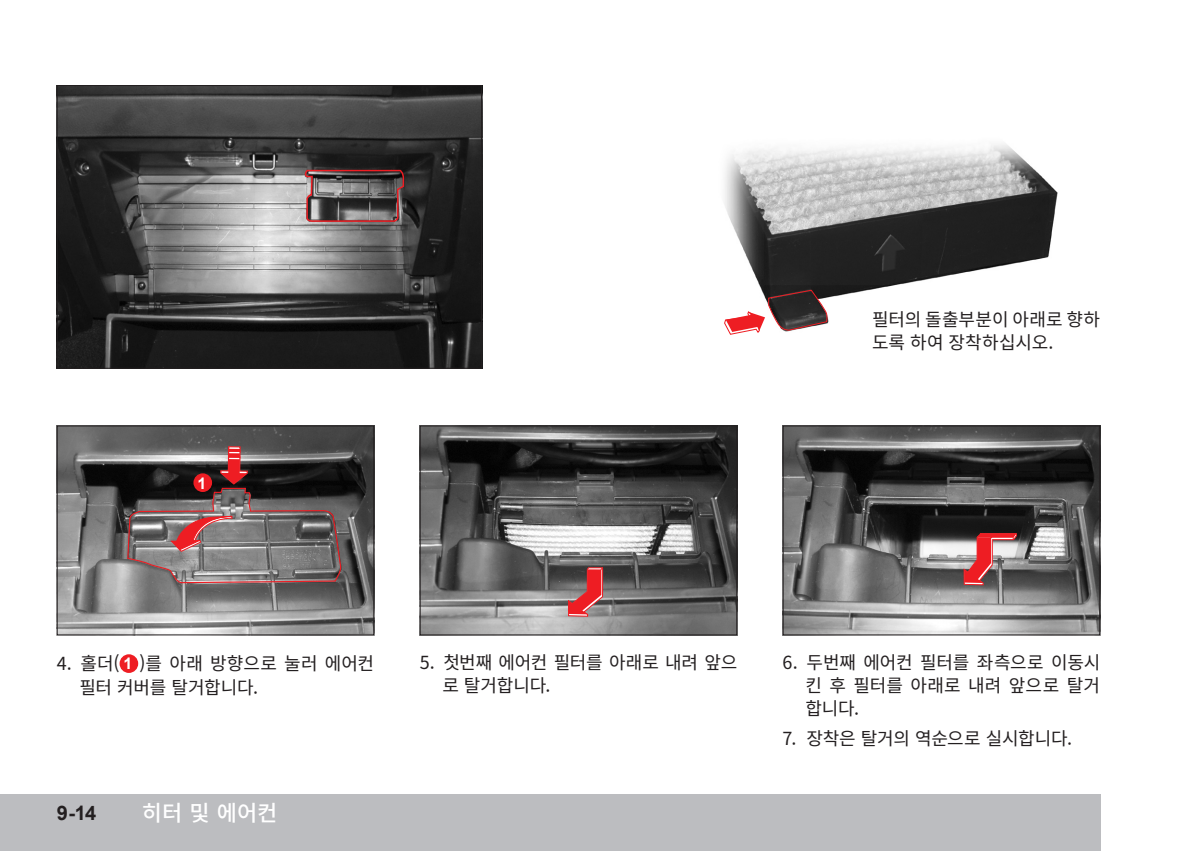
<style>
.page{position:relative;width:1191px;height:851px;background:#fff}
.page>*{position:absolute;margin:0;border:0;box-sizing:border-box;transform-origin:0 0}
.t1{font:500 22px "Noto Sans CJ Kkr";color:#fff}
.t2{font:700 20px "Arial";color:#231f20}
.본문_번호{font:18px/23.4px "Noto Sans CJ Kkr";letter-spacing:-.005em;color:#231f20}
.본문{font:18px/23.4px "Noto Sans CJ Kkr";color:#231f20}
.본문-2{font:700 16px "Arial";color:#fff}
</style>
<div class="page">
<div style="left:0;top:794px;width:1100px;height:56px;background:#bcbdc0"></div>
<div style="left:120px;top:654px;width:18px;height:18px;background:#ee1d23;border-radius:50%"></div>
<img style="left:59px;top:87px;width:421px;height:279px">
<svg style="left:303px;top:169px;width:102px;height:53px;background:#6c5b5b"></svg>
<div style="left:57px;top:85px;width:425px;height:283px;border:1px solid #231f20"></div>
<img style="left:59px;top:427px;width:313px;height:206px">
<svg style="left:127px;top:427px;width:214px;height:156px;background:#6a5f5f"></svg>
<img style="left:784px;top:427px;width:314px;height:206px">
<svg style="left:963px;top:532px;width:54px;height:53px;background:#b46d6f"></svg>
<img style="left:419px;top:425px;width:316px;height:210px">
<svg style="left:567px;top:566px;width:36px;height:51px;background:#ae4f52"></svg>
<img style="left:724px;top:144px;width:334px;height:191px">
<svg style="left:724px;top:289px;width:104px;height:45px"></svg>
<div style="left:782px;top:425px;width:318px;height:210px;border:1px solid #231f20"></div>
<div style="left:420px;top:425px;width:317px;height:210px;border:1px solid #231f20"></div>
<div style="left:57px;top:425px;width:317px;height:210px;border:1px solid #231f20"></div>
<div style="left:193px;top:473px;width:19px;height:19px;background:#ee1d23;border-radius:50%"></div>
<p class="본문-2" style="left:197px;top:472px;width:10px">1</p>
<p class="본문" style="left:872px;top:308px;width:229px">필터의 돌출부분이 아래로 향하 도록 하여 장착하십시오.</p>
<p class="본문_번호" style="left:79px;top:652px;width:296px;text-indent:60px">)를 아래 방향으로 눌러 에어컨 필터 커버를 탈거합니다.</p>
<p class="본문_번호" style="left:442px;top:650px;width:296px;text-indent:-23px">5. 첫번째 에어컨 필터를 아래로 내려 앞으 로 탈거합니다.</p>
<p class="본문_번호" style="left:57px;top:652px;width:64px">4. 홀더(</p>
<p class="본문-2" style="left:123px;top:653px;width:10px">1</p>
<p class="t2" style="left:57px;top:799px;width:41px">9-14</p>
<p class="t1" style="left:142px;top:800px;width:137px">히터 및 에어컨</p>
<p class="본문_번호" style="left:805px;top:650px;width:296px;text-align:justify;text-indent:-23px">6. 두번째 에어컨 필터를 좌측으로 이동시 킨 후 필터를 아래로 내려 앞으로 탈거 합니다.</p>
<p class="본문_번호" style="left:782px;top:726px;width:291px">7. 장착은 탈거의 역순으로 실시합니다.</p>
</div>
